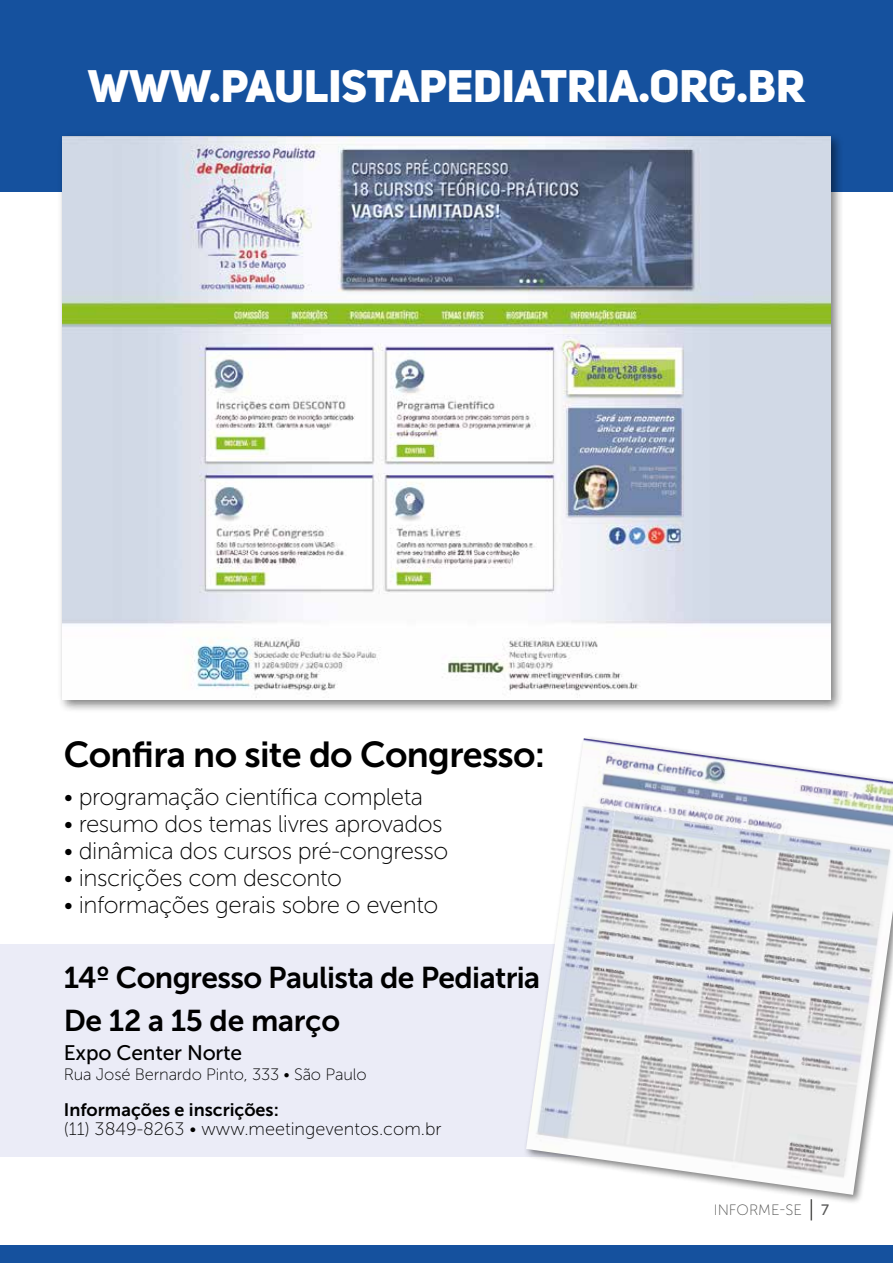
<style>
.page{position:relative;width:893px;height:1263px;background:#fff}
.page>*{position:absolute;margin:0;border:0;box-sizing:border-box;transform-origin:0 0}
.t1{font:45px "Uni Sans Heavy CAPS";color:#fff}
.t2{font:36px "Museo Sans 700";letter-spacing:-.02em;color:#000}
.t3{font:30px "Museo Sans 700";letter-spacing:-.02em;color:#000}
.t4{font:24px "Museo Sans 100";letter-spacing:-.02em;color:#000}
.t5{font:21px "Museo Sans 500";letter-spacing:-.01em;color:#000}
.t6{font:18px "Museo Sans 100";color:#000}
.t7{font:18px "Museo Sans 700";color:#000}
.t8{font:16.5px "Museo Sans 100";letter-spacing:-.01em;color:#000}
.t9{font:15px "Museo Sans 100";color:#575756}
.t10{font:15px "Museo Sans 500";color:#575756}
</style>
<div class="page">
<svg style="left:811px;top:1205px;width:1px;height:15px"></svg>
<div style="left:0;top:944px;width:829px;height:213px;background:#ebecf7"></div>
<div style="left:523px;top:735px;width:370px;height:470px;background:#000;opacity:.5"></div>
<img style="left:526px;top:738px;width:367px;height:457px">
<div style="left:0;top:0;width:893px;height:191px;background:#15519e"></div>
<div style="left:57px;top:131px;width:788px;height:582px;background:#000;opacity:.5"></div>
<img style="left:62px;top:136px;width:769px;height:563px">
<div style="left:0;top:1246px;width:893px;height:17px;background:#15519e"></div>
<h1 class="t1" style="left:88px;top:57px;width:719px">WWW.PAULISTAPEDIATRIA.ORG.BR</h1>
<h2 class="t2" style="left:64px;top:734px;width:483px">Confira no site do Congresso:</h2>
<p class="t4" style="left:64px;top:784px;width:361px">• programação científica completa</p>
<p class="t4" style="left:64px;top:811px;width:380px">• resumo dos temas livres aprovados</p>
<p class="t4" style="left:64px;top:838px;width:386px">• dinâmica dos cursos pré-congresso</p>
<p class="t4" style="left:64px;top:865px;width:280px">• inscrições com desconto</p>
<p class="t4" style="left:64px;top:892px;width:376px">• informações gerais sobre o evento</p>
<p class="t3" style="left:64px;top:961px;width:478px">14º Congresso Paulista de Pediatria</p>
<p class="t3" style="left:64px;top:1004px;width:278px">De 12 a 15 de março</p>
<p class="t5" style="left:64px;top:1041px;width:180px">Expo Center Norte</p>
<p class="t8" style="left:64px;top:1066px;width:304px">Rua José Bernardo Pinto, 333 • São Paulo</p>
<p class="t7" style="left:64px;top:1100px;width:217px">Informações e inscrições:</p>
<p class="t6" style="left:64px;top:1120px;width:379px">(11) 3849-8263 • www.meetingeventos.com.br</p>
<p class="t9" style="left:714px;top:1202px;width:90px">INFORME-SE</p>
<p class="t10" style="left:821px;top:1202px;width:9px">7</p>
</div>
